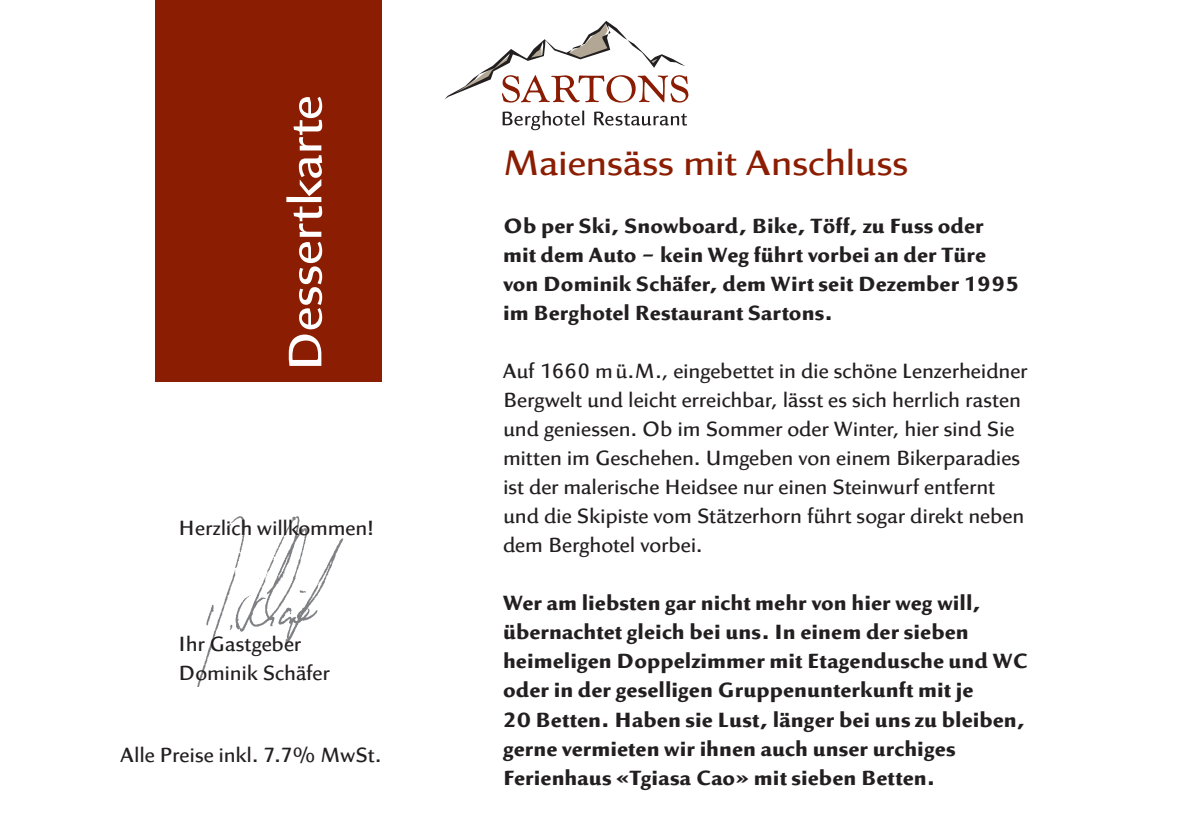
<style>
.page{position:relative;width:1191px;height:840px;background:#fff}
.page>*{position:absolute;margin:0;border:0;box-sizing:border-box;transform-origin:0 0}
.t1{font:300 48px "Linex Sans Std";letter-spacing:-.005em;color:#fff;scale:1.07 1}
.t2{font:300 36px "Linex Sans Std";letter-spacing:-.01em;color:#8b1d02;scale:1.07 1}
.t3{font:700 21px/29px "Linex Sans Std";letter-spacing:.005em;color:#231f20}
.t4{font:300 21px/29px "Linex Sans Std";color:#231f20}
</style>
<div class="page">
<svg style="left:502px;top:110px;width:185px;height:20px"></svg>
<svg style="left:445px;top:21px;width:243px;height:81px"></svg>
<img style="left:197px;top:516px;width:147px;height:170px">
<div style="left:155px;top:0;width:226px;height:381px;background:#8b1d02"></div>
<h1 class="t1" style="left:276px;top:371px;width:259px;rotate:-90deg">Dessertkarte</h1>
<p class="t4" style="left:179px;top:513px;width:196px">Herzlich willkommen!</p>
<p class="t4" style="left:179px;top:629px;width:152px">Ihr Gastgeber<br>Dominik Schäfer</p>
<p class="t4" style="left:120px;top:739px;width:262px">Alle Preise inkl. 7.7% MwSt.</p>
<h2 class="t2" style="left:503px;top:141px;width:380px">Maiensäss mit Anschluss</h2>
<p class="t3" style="left:503px;top:211px;width:517px">Ob per Ski, Snowboard, Bike, Töff, zu Fuss oder mit dem Auto – kein Weg führt vorbei an der Türe von Dominik Schäfer, dem Wirt seit Dezember 1995 im Berghotel Restaurant Sartons.</p>
<p class="t4" style="left:503px;top:356px;width:526px">Auf 1660 m ü.M., eingebettet in die schöne Lenzerheidner Bergwelt und leicht erreichbar, lässt es sich herrlich rasten und geniessen. Ob im Sommer oder Winter, hier sind Sie mitten im Geschehen. Umgeben von einem Bikerparadies ist der malerische Heidsee nur einen Steinwurf entfernt und die Skipiste vom Stätzerhorn führt sogar direkt neben dem Berghotel vorbei.</p>
<p class="t3" style="left:503px;top:588px;width:525px">Wer am liebsten gar nicht mehr von hier weg will, übernachtet gleich bei uns. In einem der sieben heimeligen Doppelzimmer mit Etagendusche und WC oder in der geselligen Gruppenunterkunft mit je<br>20 Betten. Haben sie Lust, länger bei uns zu bleiben, gerne vermieten wir ihnen auch unser urchiges Ferienhaus «Tgiasa Cao» mit sieben Betten.</p>
</div>
